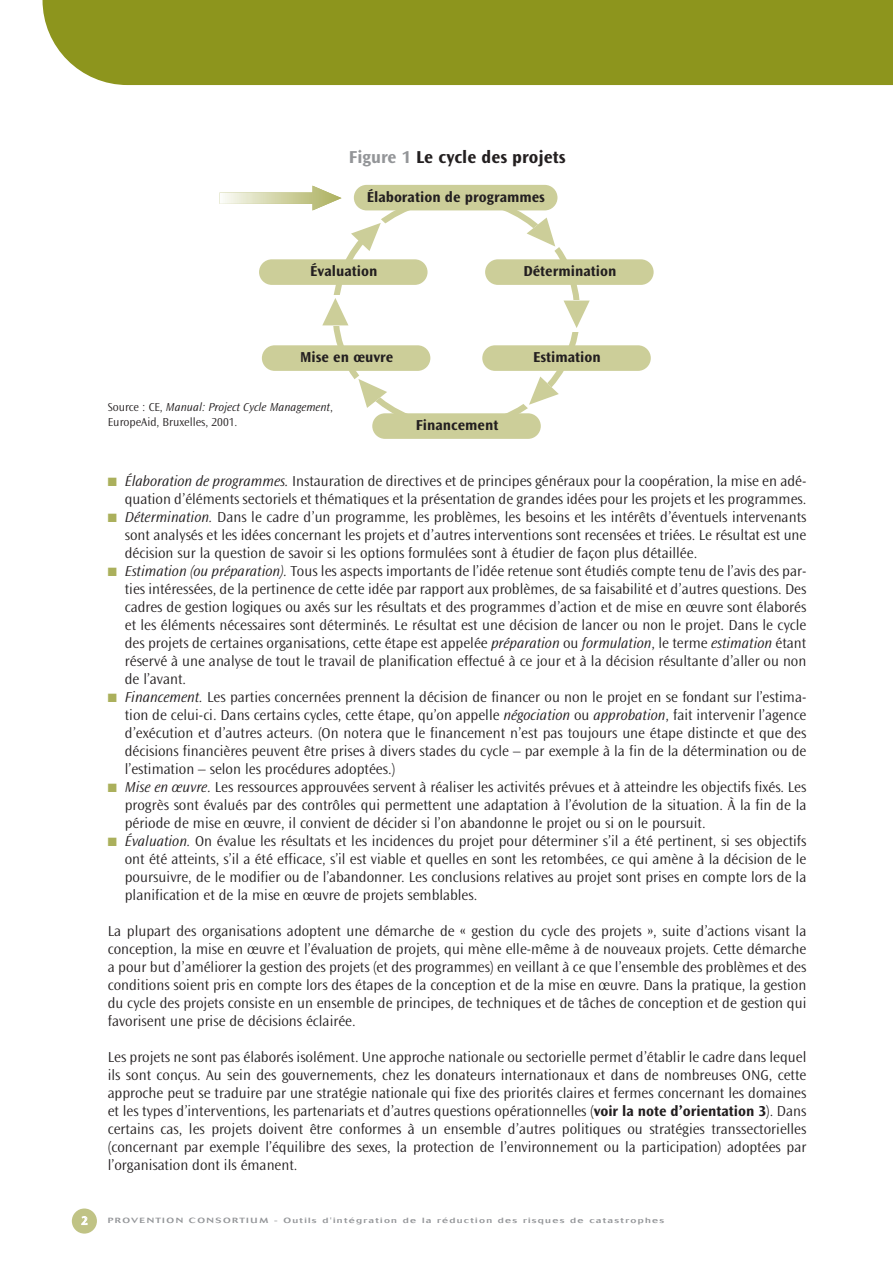
<style>
.page{position:relative;width:893px;height:1263px;background:#fff}
.page>*{position:absolute;margin:0;border:0;box-sizing:border-box;transform-origin:0 0}
.t1{font:700 18px "Ocean Sans";color:#231f20}
.t2{font:300 15px/18px "Ocean Sans";color:#231f20;text-align:justify}
.t3{font:700 15px "Ocean Sans";color:#231f20}
.t4{font:300 12px/15px "Ocean Sans";color:#231f20}
.t5{font:600 12px "Ocean Sans";color:#fff}
.t6{font:500 7.5px "Cosmos";letter-spacing:.13em;color:#939598;scale:1.33 1}
.s1{color:#939598}
.s2{font-style:italic}
.s3{color:#abb05c}
.s4{font-weight:700}
</style>
<div class="page">
<svg style="left:332px;top:195px;width:248px;height:218px"></svg>
<div style="left:564px;top:301px;width:26px;height:31px;background:#fff"></div>
<div style="left:322px;top:295px;width:26px;height:30px;background:#fff"></div>
<div style="left:72px;top:1208px;width:25px;height:25px;background:#c0c385;border-radius:50%"></div>
<div style="left:43px;top:0;width:850px;height:85px;background:#8d951d"></div>
<div style="left:354px;top:185px;width:203px;height:25px;background:#ccce99;border-radius:13px"></div>
<div style="left:372px;top:413px;width:169px;height:26px;background:#ccce99;border-radius:13px"></div>
<div style="left:262px;top:345px;width:168px;height:26px;background:#ccce99;border-radius:13px"></div>
<div style="left:482px;top:345px;width:169px;height:26px;background:#ccce99;border-radius:13px"></div>
<div style="left:259px;top:259px;width:169px;height:26px;background:#ccce99;border-radius:13px"></div>
<div style="left:485px;top:259px;width:169px;height:26px;background:#ccce99;border-radius:13px"></div>
<svg style="left:527px;top:218px;width:40px;height:39px"></svg>
<svg style="left:564px;top:301px;width:26px;height:27px"></svg>
<svg style="left:517px;top:376px;width:42px;height:40px"></svg>
<svg style="left:347px;top:370px;width:40px;height:38px"></svg>
<svg style="left:322px;top:298px;width:26px;height:27px"></svg>
<svg style="left:220px;top:186px;width:122px;height:24px"></svg>
<svg style="left:351px;top:212px;width:41px;height:39px"></svg>
<p class="t1" style="left:349px;top:150px;width:218px"><span class="s1">Figure 1</span> Le cycle des projets</p>
<p class="t3" style="left:367px;top:191px;width:180px">Élaboration de programmes</p>
<p class="t3" style="left:310px;top:265px;width:69px">Évaluation</p>
<p class="t3" style="left:523px;top:265px;width:95px">Détermination</p>
<p class="t3" style="left:300px;top:351px;width:95px">Mise en œuvre</p>
<p class="t3" style="left:533px;top:351px;width:69px">Estimation</p>
<p class="t4" style="left:108px;top:400px;width:227px">Source : CE, <span class="s2">Manual: Project Cycle Management</span>,<br>EuropeAid, Bruxelles, 2001.</p>
<p class="t3" style="left:416px;top:419px;width:84px">Financement</p>
<p class="t2" style="left:108px;top:473px;width:700px;text-align:right"><span class="s3">■</span> <span class="s2">Élaboration de programmes.</span> Instauration de directives et de principes généraux pour la coopération, la mise en adé&shy;quation d’éléments sectoriels et thématiques et la présentation de grandes idées pour les projets et les programmes.</p>
<p class="t2" style="left:125px;top:509px;width:683px;text-indent:-17px"><span class="s3">■</span> <span class="s2">Détermination.</span> Dans le cadre d’un programme, les problèmes, les besoins et les intérêts d’éventuels intervenants sont analysés et les idées concernant les projets et d’autres interventions sont recensées et triées. Le résultat est une décision sur la question de savoir si les options formulées sont à étudier de façon plus détaillée.</p>
<p class="t2" style="left:125px;top:563px;width:683px;text-indent:-17px"><span class="s3">■</span> <span class="s2">Estimation (ou préparation).</span> Tous les aspects importants de l’idée retenue sont étudiés compte tenu de l’avis des par&shy;ties intéressées, de la pertinence de cette idée par rapport aux problèmes, de sa faisabilité et d’autres questions. Des cadres de gestion logiques ou axés sur les résultats et des programmes d’action et de mise en œuvre sont élaborés et les éléments nécessaires sont déterminés. Le résultat est une décision de lancer ou non le projet. Dans le cycle des projets de certaines organisations, cette étape est appelée <span class="s2">préparation</span> ou <span class="s2">formulation</span>, le terme <span class="s2">estimation</span> étant réservé à une analyse de tout le travail de planification effectué à ce jour et à la décision résultante d’aller ou non de l’avant.</p>
<p class="t2" style="left:125px;top:689px;width:683px;text-indent:-17px"><span class="s3">■</span> <span class="s2">Financement.</span> Les parties concernées prennent la décision de financer ou non le projet en se fondant sur l’estima&shy;tion de celui-ci. Dans certains cycles, cette étape, qu’on appelle <span class="s2">négociation</span> ou <span class="s2">approbation</span>, fait intervenir l’agence d’exécution et d’autres acteurs. (On notera que le financement n’est pas toujours une étape distincte et que des décisions financières peuvent être prises à divers stades du cycle – par exemple à la fin de la détermination ou de l’estimation – selon les procédures adoptées.)</p>
<p class="t2" style="left:125px;top:779px;width:683px;text-indent:-17px"><span class="s3">■</span> <span class="s2">Mise en œuvre.</span> Les ressources approuvées servent à réaliser les activités prévues et à atteindre les objectifs fixés. Les progrès sont évalués par des contrôles qui permettent une adaptation à l’évolution de la situation. À la fin de la période de mise en œuvre, il convient de décider si l’on abandonne le projet ou si on le poursuit.</p>
<p class="t2" style="left:125px;top:833px;width:683px;text-indent:-17px"><span class="s3">■</span> <span class="s2">Évaluation.</span> On évalue les résultats et les incidences du projet pour déterminer s’il a été pertinent, si ses objectifs ont été atteints, s’il a été efficace, s’il est viable et quelles en sont les retombées, ce qui amène à la décision de le poursuivre, de le modifier ou de l’abandonner. Les conclusions relatives au projet sont prises en compte lors de la planification et de la mise en œuvre de projets semblables.</p>
<p class="t2" style="left:108px;top:923px;width:700px">La plupart des organisations adoptent une démarche de « gestion du cycle des projets », suite d’actions visant la conception, la mise en œuvre et l’évaluation de projets, qui mène elle-même à de nouveaux projets. Cette démarche a pour but d’améliorer la gestion des projets (et des programmes) en veillant à ce que l’ensemble des problèmes et des conditions soient pris en compte lors des étapes de la conception et de la mise en œuvre. Dans la pratique, la gestion du cycle des projets consiste en un ensemble de principes, de techniques et de tâches de conception et de gestion qui favorisent une prise de décisions éclairée.</p>
<p class="t2" style="left:108px;top:1049px;width:700px">Les projets ne sont pas élaborés isolément. Une approche nationale ou sectorielle permet d’établir le cadre dans lequel ils sont conçus. Au sein des gouvernements, chez les donateurs internationaux et dans de nombreuses ONG, cette approche peut se traduire par une stratégie nationale qui fixe des priorités claires et fermes concernant les domaines et les types d’interventions, les partenariats et d’autres questions opérationnelles (<span class="s4">voir la note d’orientation 3</span>). Dans certains cas, les projets doivent être conformes à un ensemble d’autres politiques ou stratégies transsectorielles (concernant par exemple l’équilibre des sexes, la protection de l’environnement ou la participation) adoptées par l’organisation dont ils émanent.</p>
<p class="t5" style="left:82px;top:1215px;width:8px">2</p>
<p class="t6" style="left:108px;top:1218px;width:420px">PROVENTION CONSORTIUM - Outils d'intégration de la réduction des risques de catastrophes</p>
</div>
